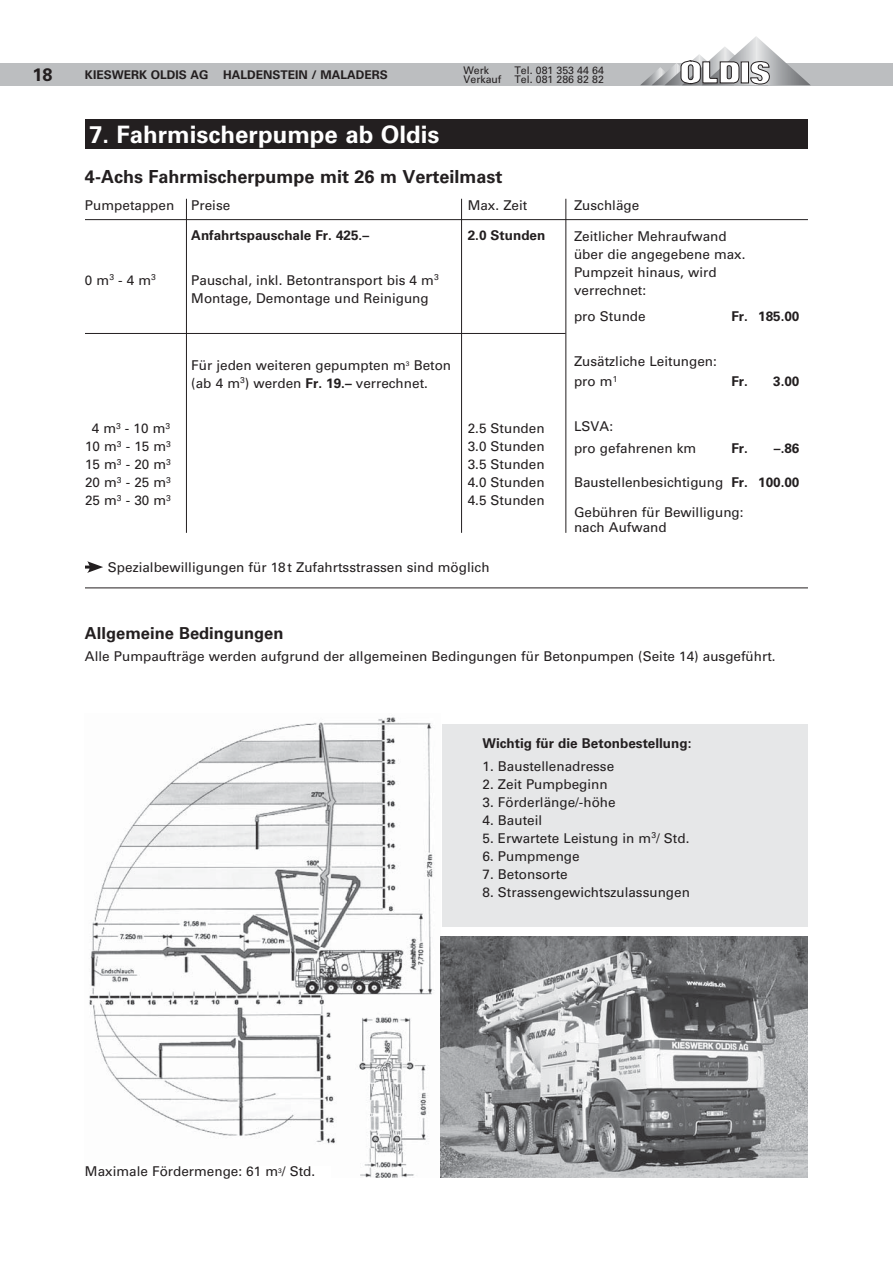
<style>
.page{position:relative;width:893px;height:1263px;background:#fff}
.page>*{position:absolute;margin:0;border:0;box-sizing:border-box;transform-origin:0 0}
.t1{font:700 24px "Univers LT Std";color:#fff}
.t2{font:700 18px "Univers LT Std";color:#231f20}
.t3{font:700 16.5px "Univers LT Std";color:#231f20}
.t4{font:13.5px/18px "Univers LT Std";color:#231f20}
.t5{font:700 13.5px "Univers LT Std";color:#231f20}
.t6{font:700 12px "Univers LT Std";color:#231f20}
.t7{font:10.5px "Univers LT Std";color:#231f20}
.s1{font-weight:700}
</style>
<div class="page">
<div style="left:442px;top:724px;width:366px;height:202px;background:#e6e7e8"></div>
<div style="left:0;top:63px;width:893px;height:22px;background:#bcbec0"></div>
<svg style="left:640px;top:36px;width:171px;height:50px"></svg>
<div style="left:85px;top:119px;width:723px;height:30px;background:#231f20"></div>
<svg style="left:85px;top:561px;width:18px;height:12px"></svg>
<img style="left:89px;top:717px;width:352px;height:461px">
<div style="left:85px;top:1166px;width:245px;height:52px;background:#fff"></div>
<img style="left:441px;top:936px;width:367px;height:242px">
<hr style="left:85px;top:219px;width:723px;height:1px;background:#231f20">
<hr style="left:85px;top:588px;width:723px;height:1px;background:#231f20">
<hr style="left:186px;top:199px;width:1px;height:334px;background:#231f20">
<hr style="left:461px;top:199px;width:1px;height:334px;background:#231f20">
<hr style="left:565px;top:199px;width:1px;height:334px;background:#231f20">
<hr style="left:85px;top:333px;width:480px;height:1px;background:#231f20">
<p class="t7" style="left:463px;top:65px;width:27px">Werk</p>
<p class="t7" style="left:514px;top:65px;width:91px">Tel. 081 353 44 64</p>
<h2 class="t2" style="left:32px;top:67px;width:22px">18</h2>
<p class="t7" style="left:463px;top:75px;width:142px">Verkauf Tel. 081 286 82 82</p>
<p class="t6" style="left:85px;top:70px;width:304px">KIESWERK OLDIS AG HALDENSTEIN / MALADERS</p>
<h1 class="t1" style="left:89px;top:124px;width:352px">7. Fahrmischerpumpe ab Oldis</h1>
<h2 class="t2" style="left:85px;top:169px;width:419px">4-Achs Fahrmischerpumpe mit 26 m Verteilmast</h2>
<p class="t4" style="left:85px;top:197px;width:91px">Pumpetappen</p>
<p class="t4" style="left:191px;top:197px;width:41px">Preise</p>
<p class="t4" style="left:468px;top:197px;width:61px">Max. Zeit</p>
<p class="t4" style="left:574px;top:197px;width:67px">Zuschläge</p>
<p class="t5" style="left:191px;top:230px;width:179px">Anfahrtspauschale Fr. 425.–</p>
<p class="t5" style="left:468px;top:230px;width:79px">2.0 Stunden</p>
<p class="t4" style="left:85px;top:272px;width:72px">0 m<sup>3</sup> - 4 m<sup>3</sup></p>
<p class="t4" style="left:191px;top:272px;width:249px">Pauschal, inkl. Betontransport bis 4 m<sup>3<br></sup>Montage, Demontage und Reinigung</p>
<p class="t4" style="left:574px;top:228px;width:173px">Zeitlicher Mehraufwand über die angegebene max.<br>Pumpzeit hinaus, wird verrechnet:</p>
<p class="t4" style="left:574px;top:308px;width:73px">pro Stunde</p>
<p class="t5" style="left:731px;top:311px;width:70px">Fr. 185.00</p>
<p class="t4" style="left:574px;top:351px;width:144px;line-height:20.5px">Zusätzliche Leitungen: pro m<sup>1</sup></p>
<p class="t4" style="left:191px;top:357px;width:261px">Für jeden weiteren gepumpten m<sup>3</sup> Beton (ab 4 m<sup>3</sup>) werden <span class="s1">Fr. 19.–</span> verrechnet.</p>
<p class="t5" style="left:731px;top:376px;width:70px">Fr. 3.00</p>
<p class="t4" style="left:92px;top:420px;width:80px">4 m<sup>3</sup> - 10 m<sup>3</sup></p>
<p class="t4" style="left:468px;top:420px;width:78px">2.5 Stunden</p>
<p class="t4" style="left:85px;top:438px;width:87px">10 m<sup>3</sup> - 15 m<sup>3</sup></p>
<p class="t4" style="left:468px;top:438px;width:78px">3.0 Stunden</p>
<p class="t4" style="left:85px;top:456px;width:87px">15 m<sup>3</sup> - 20 m<sup>3</sup></p>
<p class="t4" style="left:468px;top:456px;width:78px">3.5 Stunden</p>
<p class="t4" style="left:85px;top:474px;width:87px">20 m<sup>3</sup> - 25 m<sup>3</sup></p>
<p class="t4" style="left:468px;top:474px;width:78px">4.0 Stunden</p>
<p class="t4" style="left:85px;top:492px;width:87px">25 m<sup>3</sup> - 30 m<sup>3</sup></p>
<p class="t4" style="left:468px;top:492px;width:78px">4.5 Stunden</p>
<p class="t4" style="left:108px;top:559px;width:383px">Spezialbewilligungen für 18 t Zufahrtsstrassen sind möglich</p>
<p class="t4" style="left:574px;top:415px;width:124px;line-height:22.2px">LSVA:<br>pro gefahrenen km</p>
<p class="t5" style="left:731px;top:442px;width:70px">Fr. –.86</p>
<p class="t4" style="left:574px;top:474px;width:227px">Baustellenbesichtigung <span class="s1">Fr. 100.00</span></p>
<p class="t4" style="left:574px;top:506px;width:171px;line-height:15px">Gebühren für Bewilligung: nach Aufwand</p>
<p class="t3" style="left:85px;top:626px;width:200px">Allgemeine Bedingungen</p>
<p class="t4" style="left:85px;top:648px;width:692px">Alle Pumpaufträge werden aufgrund der allgemeinen Bedingungen für Betonpumpen (Seite 14) ausgeführt.</p>
<p class="t4" style="left:85px;top:1163px;width:232px">Maximale Fördermenge: 61 m<sup>3</sup>/ Std.</p>
<p class="t5" style="left:482px;top:738px;width:210px">Wichtig für die Betonbestellung:</p>
<p class="t4" style="left:482px;top:758px;width:133px">1. Baustellenadresse</p>
<p class="t4" style="left:482px;top:776px;width:127px">2. Zeit Pumpbeginn</p>
<p class="t4" style="left:482px;top:794px;width:135px">3. Förderlänge/-höhe</p>
<p class="t4" style="left:482px;top:812px;width:61px">4. Bauteil</p>
<p class="t4" style="left:482px;top:830px;width:208px">5. Erwartete Leistung in m<sup>3</sup>/ Std.</p>
<p class="t4" style="left:482px;top:848px;width:99px">6. Pumpmenge</p>
<p class="t4" style="left:482px;top:866px;width:87px">7. Betonsorte</p>
<p class="t4" style="left:482px;top:884px;width:209px">8. Strassengewichtszulassungen</p>
</div>
